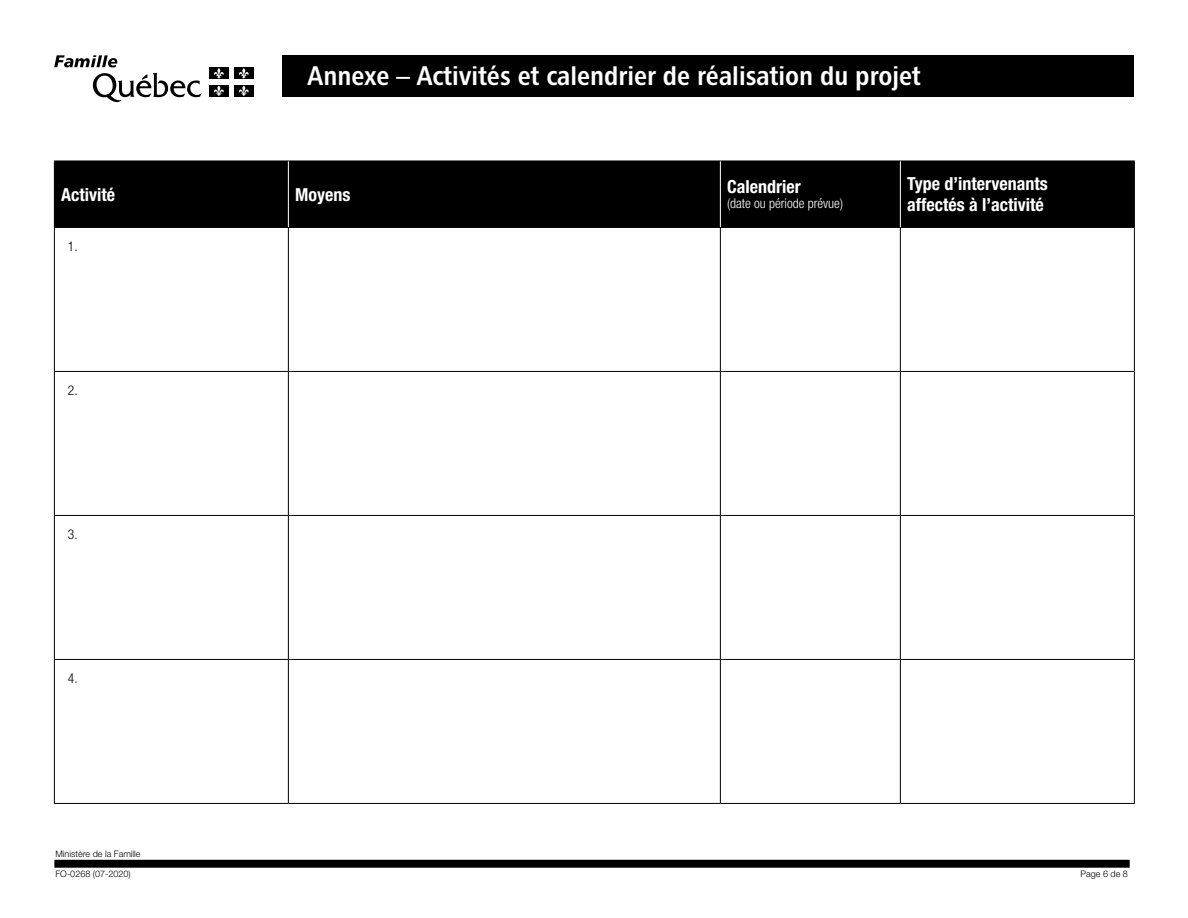
<style>
.page{position:relative;width:1188px;height:918px;background:#fff}
.page>*{position:absolute;margin:0;border:0;box-sizing:border-box;transform-origin:0 0}
.t1{font:27px "Chaloult Cond Demi Gras";color:#fff}
.Titre_Sections{font:700 condensed 18px/21.6px "Helvetica Neue LT Std";color:#fff}
.P_Texte_Courant{font:300 condensed 13.5px "Helvetica Neue LT Std";color:#fff}
.t2{font:300 condensed 13.5px "Helvetica Neue LT Std";color:#000}
.t3{font:300 9px "Helvetica Neue LT Std";color:#000}
</style>
<div class="page">
<div style="left:282px;top:56px;width:852px;height:41px;background:#000"></div>
<div style="left:55px;top:162px;width:1079px;height:65px;background:#000"></div>
<hr style="left:288px;top:228px;width:1px;height:143px;background:#000">
<hr style="left:720px;top:228px;width:1px;height:143px;background:#000">
<hr style="left:900px;top:228px;width:1px;height:143px;background:#000">
<hr style="left:54px;top:371px;width:234px;height:1px;background:#000">
<hr style="left:288px;top:371px;width:432px;height:1px;background:#000">
<hr style="left:288px;top:372px;width:1px;height:143px;background:#000">
<hr style="left:720px;top:371px;width:180px;height:1px;background:#000">
<hr style="left:720px;top:372px;width:1px;height:143px;background:#000">
<hr style="left:900px;top:371px;width:235px;height:1px;background:#000">
<hr style="left:900px;top:372px;width:1px;height:143px;background:#000">
<hr style="left:54px;top:515px;width:234px;height:1px;background:#000">
<hr style="left:288px;top:515px;width:432px;height:1px;background:#000">
<hr style="left:288px;top:516px;width:1px;height:143px;background:#000">
<hr style="left:720px;top:515px;width:180px;height:1px;background:#000">
<hr style="left:720px;top:516px;width:1px;height:143px;background:#000">
<hr style="left:900px;top:515px;width:235px;height:1px;background:#000">
<hr style="left:900px;top:516px;width:1px;height:143px;background:#000">
<hr style="left:54px;top:659px;width:234px;height:1px;background:#000">
<hr style="left:288px;top:659px;width:432px;height:1px;background:#000">
<hr style="left:288px;top:660px;width:1px;height:143px;background:#000">
<hr style="left:720px;top:659px;width:180px;height:1px;background:#000">
<hr style="left:720px;top:660px;width:1px;height:143px;background:#000">
<hr style="left:900px;top:659px;width:235px;height:1px;background:#000">
<hr style="left:900px;top:660px;width:1px;height:143px;background:#000">
<hr style="left:54px;top:803px;width:234px;height:1px;background:#000">
<hr style="left:288px;top:803px;width:432px;height:1px;background:#000">
<hr style="left:720px;top:803px;width:180px;height:1px;background:#000">
<hr style="left:900px;top:803px;width:235px;height:1px;background:#000">
<hr style="left:54px;top:228px;width:1px;height:143px;background:#000">
<hr style="left:1134px;top:228px;width:1px;height:143px;background:#000">
<hr style="left:54px;top:372px;width:1px;height:143px;background:#000">
<hr style="left:1134px;top:372px;width:1px;height:143px;background:#000">
<hr style="left:54px;top:516px;width:1px;height:143px;background:#000">
<hr style="left:1134px;top:516px;width:1px;height:143px;background:#000">
<hr style="left:54px;top:660px;width:1px;height:143px;background:#000">
<hr style="left:1134px;top:660px;width:1px;height:143px;background:#000">
<hr style="left:54px;top:161px;width:234px;height:1px;background:#000">
<hr style="left:54px;top:161px;width:1px;height:66px;background:#000">
<hr style="left:288px;top:161px;width:432px;height:1px;background:#000">
<hr style="left:720px;top:161px;width:180px;height:1px;background:#000">
<hr style="left:900px;top:161px;width:235px;height:1px;background:#000">
<hr style="left:1134px;top:161px;width:1px;height:66px;background:#000">
<hr style="left:54px;top:227px;width:234px;height:1px;background:#000">
<hr style="left:288px;top:227px;width:432px;height:1px;background:#000">
<hr style="left:720px;top:227px;width:180px;height:1px;background:#000">
<hr style="left:900px;top:227px;width:235px;height:1px;background:#000">
<hr style="left:288px;top:161px;width:1px;height:66px;background:#fff">
<hr style="left:720px;top:161px;width:1px;height:66px;background:#fff">
<hr style="left:900px;top:161px;width:1px;height:66px;background:#fff">
<svg style="left:93px;top:73px;width:109px;height:29px"></svg>
<svg style="left:54px;top:55px;width:63px;height:12px"></svg>
<div style="left:209px;top:67px;width:20px;height:12px;background:#000"></div>
<svg style="left:214px;top:68px;width:10px;height:11px"></svg>
<div style="left:234px;top:67px;width:19px;height:12px;background:#000"></div>
<svg style="left:239px;top:68px;width:10px;height:11px"></svg>
<div style="left:209px;top:85px;width:20px;height:12px;background:#000"></div>
<svg style="left:214px;top:86px;width:10px;height:10px"></svg>
<div style="left:234px;top:85px;width:19px;height:12px;background:#000"></div>
<svg style="left:239px;top:86px;width:10px;height:10px"></svg>
<div style="left:54px;top:860px;width:1076px;height:8px;background:#000"></div>
<h2 class="t1" style="left:308px;top:58px;width:615px">Annexe – Activités et calendrier de réalisation du projet</h2>
<p class="Titre_Sections" style="left:61px;top:183px;width:55px">Activité</p>
<p class="Titre_Sections" style="left:295px;top:183px;width:57px">Moyens</p>
<p class="t2" style="left:68px;top:238px;width:11px">1.</p>
<p class="t2" style="left:68px;top:382px;width:11px">2.</p>
<p class="t2" style="left:68px;top:526px;width:11px">3.</p>
<p class="t2" style="left:68px;top:670px;width:11px">4.</p>
<p class="Titre_Sections" style="left:727px;top:176px;width:75px">Calendrier</p>
<p class="P_Texte_Courant" style="left:727px;top:196px;width:117px">(date ou période prévue)</p>
<p class="Titre_Sections" style="left:907px;top:172px;width:142px">Type d’intervenants affectés à l’activité</p>
<p class="t3" style="left:56px;top:848px;width:87px">Ministère de la Famille</p>
<p class="t3" style="left:56px;top:868px;width:77px">FO-0268 (07-2020)</p>
<p class="t3" style="left:1081px;top:868px;width:49px">Page 6 de 8</p>
</div>
